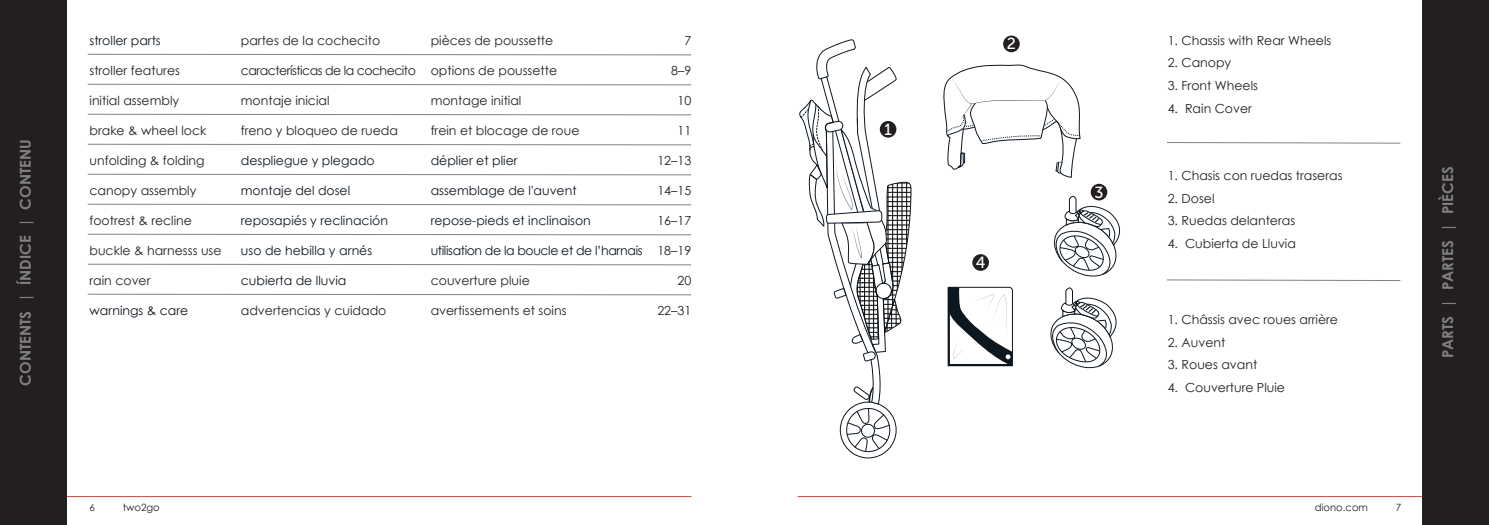
<style>
.page{position:relative;width:1489px;height:525px;background:#fff}
.page>*{position:absolute;margin:0;border:0;box-sizing:border-box;transform-origin:0 0}
.t1{font:16px "Museo Sans 500";color:#fff}
.t2{font:700 15px "Century Gothic";color:#808180}
.Paragraph{font:12.5px "Century Gothic";color:#231f20}
.Stroller_Paragraph{font:12.5px "Century Gothic";color:#231f20}
.Paragraph-2{font:12.5px "Century Gothic";color:#0d1720}
.Paragraph-3{font:12.5px "Century Gothic";letter-spacing:-.03em;color:#0d1720}
.Paragraph-4{font:12.5px "Century Gothic";letter-spacing:-.04em;color:#231f20}
.Stroller_Paragraph-2{font:12.5px "Century Gothic";color:#0d1720}
.t3{font:10px "Century Gothic";color:#231f20}
</style>
<div class="page">
<hr style="left:797px;top:496px;width:638px;height:1px;background:#ea3d2f">
<hr style="left:53px;top:496px;width:638px;height:1px;background:#ea3d2f">
<div style="left:1421px;top:0;width:67px;height:524px;background:#231f20"></div>
<div style="left:0;top:0;width:67px;height:524px;background:#231f20"></div>
<svg style="left:799px;top:39px;width:112px;height:417px"></svg>
<div style="left:1090px;top:184px;width:17px;height:16px;background:#231f20;border-radius:50%"></div>
<svg style="left:87px;top:54px;width:604px;height:1px"></svg>
<svg style="left:87px;top:84px;width:604px;height:1px"></svg>
<svg style="left:87px;top:114px;width:604px;height:1px"></svg>
<svg style="left:87px;top:143px;width:604px;height:2px"></svg>
<svg style="left:87px;top:173px;width:604px;height:2px"></svg>
<svg style="left:87px;top:203px;width:604px;height:2px"></svg>
<svg style="left:87px;top:233px;width:604px;height:2px"></svg>
<svg style="left:87px;top:263px;width:604px;height:2px"></svg>
<div style="left:1003px;top:36px;width:16px;height:16px;background:#231f20;border-radius:50%"></div>
<div style="left:879px;top:121px;width:17px;height:16px;background:#231f20;border-radius:50%"></div>
<svg style="left:1050px;top:192px;width:70px;height:177px"></svg>
<svg style="left:943px;top:64px;width:138px;height:114px"></svg>
<svg style="left:1166px;top:142px;width:234px;height:2px"></svg>
<div style="left:972px;top:254px;width:16px;height:17px;background:#231f20;border-radius:50%"></div>
<svg style="left:1166px;top:279px;width:234px;height:2px"></svg>
<svg style="left:87px;top:293px;width:604px;height:2px"></svg>
<svg style="left:947px;top:286px;width:66px;height:81px"></svg>
<p class="t2" style="left:16px;top:385px;width:247px;rotate:-90deg">CONTENTS | ÍNDICE | CONTENU</p>
<p class="Stroller_Paragraph-2" style="left:89px;top:33px;width:73px">stroller parts</p>
<p class="Stroller_Paragraph" style="left:89px;top:63px;width:92px">stroller features</p>
<p class="Stroller_Paragraph" style="left:89px;top:93px;width:91px">initial assembly</p>
<p class="Stroller_Paragraph" style="left:89px;top:123px;width:118px">brake &amp; wheel lock</p>
<p class="Stroller_Paragraph" style="left:89px;top:153px;width:117px">unfolding &amp; folding</p>
<p class="Stroller_Paragraph" style="left:89px;top:183px;width:108px">canopy assembly</p>
<p class="Paragraph" style="left:89px;top:213px;width:104px">footrest &amp; recline</p>
<p class="Paragraph" style="left:89px;top:243px;width:134px">buckle &amp; harnesss use</p>
<p class="Paragraph" style="left:89px;top:273px;width:62px">rain cover</p>
<p class="Paragraph-2" style="left:89px;top:303px;width:100px">warnings &amp; care</p>
<p class="Stroller_Paragraph" style="left:241px;top:33px;width:141px">partes de la cochecito</p>
<p class="Paragraph-4" style="left:241px;top:63px;width:176px">características de la cochecito</p>
<p class="Paragraph" style="left:241px;top:93px;width:90px">montaje inicial</p>
<p class="Paragraph" style="left:241px;top:123px;width:159px">freno y bloqueo de rueda</p>
<p class="Paragraph-2" style="left:241px;top:153px;width:135px">despliegue y plegado</p>
<p class="Paragraph-2" style="left:241px;top:183px;width:111px">montaje del dosel</p>
<p class="Paragraph-2" style="left:241px;top:213px;width:149px">reposapiés y reclinación</p>
<p class="Paragraph-2" style="left:241px;top:243px;width:133px">uso de hebilla y arnés</p>
<p class="Paragraph-2" style="left:241px;top:273px;width:107px">cubierta de lluvia</p>
<p class="Paragraph" style="left:241px;top:303px;width:147px">advertencias y cuidado</p>
<p class="Paragraph" style="left:430px;top:33px;width:124px">pièces de poussette</p>
<p class="Paragraph" style="left:430px;top:63px;width:128px">options de poussette</p>
<p class="Paragraph" style="left:430px;top:93px;width:92px">montage initial</p>
<p class="Paragraph" style="left:430px;top:123px;width:150px">frein et blocage de roue</p>
<p class="Paragraph-2" style="left:430px;top:153px;width:88px">déplier et plier</p>
<p class="Paragraph-2" style="left:430px;top:183px;width:147px">assemblage de l'auvent</p>
<p class="Paragraph-2" style="left:430px;top:213px;width:162px">repose-pieds et inclinaison</p>
<p class="Paragraph-3" style="left:430px;top:243px;width:213px">utilisation de la boucle et de l’harnais</p>
<p class="Paragraph" style="left:430px;top:273px;width:101px">couverture pluie</p>
<p class="Paragraph" style="left:430px;top:303px;width:137px">avertissements et soins</p>
<p class="Paragraph" style="left:684px;top:33px;width:8px">7</p>
<p class="Paragraph" style="left:671px;top:63px;width:22px">8–9</p>
<p class="Paragraph" style="left:677px;top:93px;width:15px">10</p>
<p class="Paragraph" style="left:677px;top:123px;width:15px">11</p>
<p class="Paragraph" style="left:657px;top:153px;width:35px">12–13</p>
<p class="Paragraph" style="left:657px;top:183px;width:35px">14–15</p>
<p class="Paragraph" style="left:657px;top:213px;width:35px">16–17</p>
<p class="Paragraph" style="left:657px;top:243px;width:35px">18–19</p>
<p class="Paragraph" style="left:677px;top:273px;width:15px">20</p>
<p class="Paragraph" style="left:657px;top:303px;width:35px">22–31</p>
<p class="t1" style="left:884px;top:120px;width:9px">1</p>
<p class="t1" style="left:1006px;top:35px;width:11px">2</p>
<p class="t1" style="left:975px;top:254px;width:11px">4</p>
<p class="t1" style="left:1094px;top:183px;width:11px">3</p>
<p class="Stroller_Paragraph" style="left:1167px;top:33px;width:165px">1. Chassis with Rear Wheels</p>
<p class="Stroller_Paragraph" style="left:1167px;top:55px;width:65px">2. Canopy</p>
<p class="Stroller_Paragraph" style="left:1167px;top:78px;width:92px">3. Front Wheels</p>
<p class="Paragraph" style="left:1167px;top:100px;width:86px">4. Rain Cover</p>
<p class="Stroller_Paragraph" style="left:1167px;top:168px;width:176px">1. Chasis con ruedas traseras</p>
<p class="Stroller_Paragraph" style="left:1167px;top:190px;width:48px">2. Dosel</p>
<p class="Stroller_Paragraph" style="left:1167px;top:213px;width:129px">3. Ruedas delanteras</p>
<p class="Paragraph" style="left:1167px;top:235px;width:130px">4. Cubierta de Lluvia</p>
<p class="Stroller_Paragraph" style="left:1167px;top:312px;width:172px">1. Châssis avec roues arrière</p>
<p class="Stroller_Paragraph" style="left:1167px;top:334px;width:59px">2. Auvent</p>
<p class="Paragraph" style="left:1167px;top:357px;width:91px">3. Roues avant</p>
<p class="Paragraph" style="left:1167px;top:379px;width:119px">4. Couverture Pluie</p>
<p class="t2" style="left:1437px;top:358px;width:193px;rotate:-90deg">PARTS | PARTES | PIÈCES</p>
<p class="t3" style="left:89px;top:500px;width:7px">6</p>
<p class="t3" style="left:123px;top:500px;width:39px">two2go</p>
<p class="t3" style="left:1314px;top:501px;width:55px">diono.com</p>
<p class="t3" style="left:1395px;top:501px;width:7px">7</p>
</div>
